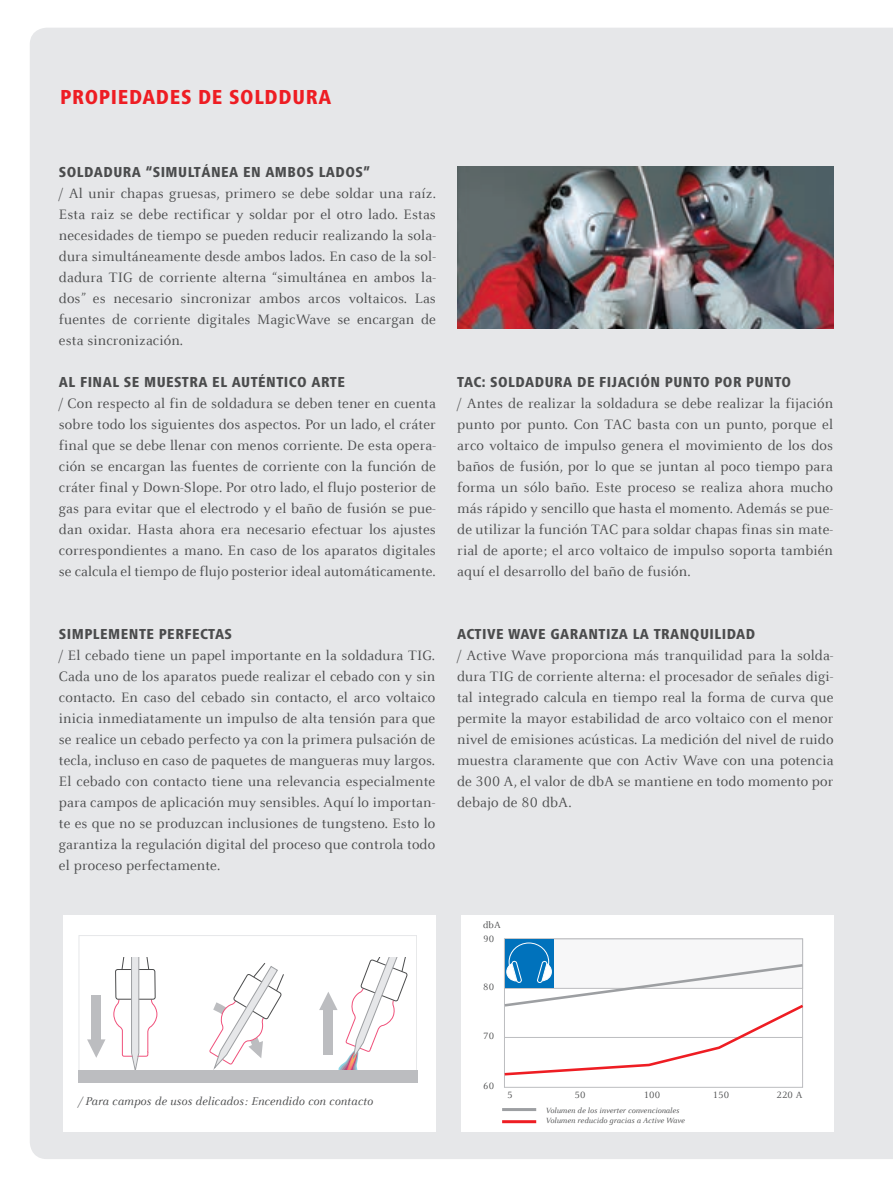
<style>
.page{position:relative;width:893px;height:1191px;background:#fff}
.page>*{position:absolute;margin:0;border:0;box-sizing:border-box;transform-origin:0 0}
.t1{font:800 condensed 21px "Frutiger Next LTW1 G";letter-spacing:.03em;color:#ee1d23}
.t2{font:15px/21px "Celeste Offc Pro";letter-spacing:.01em;color:#4b4c4d;text-align:justify}
.t3{font:800 condensed 15px "Frutiger Next LTW1 G";letter-spacing:.03em;color:#4b4c4d}
.t4{font:italic 12.45px "Celeste Offc Pro";letter-spacing:.01em;color:#4b4c4d}
.t5{font:10.05px "Celeste Offc Pro";letter-spacing:.01em;color:#4b4c4d}
.t6{font:italic 8.25px/10.6px "Celeste Offc Pro";letter-spacing:.01em;color:#4b4c4d}
</style>
<div class="page">
<div style="left:30px;top:28px;width:863px;height:1131px;background:#e6e7e9"></div>
<div style="left:63px;top:914px;width:373px;height:217px;background:#fff"></div>
<div style="left:461px;top:914px;width:372px;height:217px;background:#fff"></div>
<div style="left:504px;top:938px;width:299px;height:149px;background:#fff;border:1px solid #bcbdc0"></div>
<div style="left:504px;top:938px;width:299px;height:50px;background:#f7f7f8;border:1px solid #bcbdc0"></div>
<div style="left:505px;top:939px;width:48px;height:49px;background:#0072bc"></div>
<svg style="left:504px;top:942px;width:300px;height:135px"></svg>
<hr style="left:502px;top:1108px;width:34px;height:3px;background:#9d9fa2">
<hr style="left:502px;top:1120px;width:34px;height:3px;background:#ee1d23">
<img style="left:457px;top:167px;width:376px;height:162px">
<div style="left:79px;top:935px;width:338px;height:146px;border:1px solid #e6e7e9"></div>
<svg style="left:113px;top:957px;width:45px;height:113px"></svg>
<div style="left:78px;top:1070px;width:339px;height:12px;background:#bcbdc0"></div>
<div style="left:91px;top:994px;width:10px;height:46px;background:#bcbdc0"></div>
<svg style="left:87px;top:1039px;width:18px;height:18px"></svg>
<svg style="left:319px;top:957px;width:89px;height:113px"></svg>
<svg style="left:209px;top:963px;width:75px;height:105px"></svg>
<h1 class="t1" style="left:60px;top:85px;width:63px">PROPIEDADE</h1>
<h1 class="t1" style="left:181px;top:85px;width:98px">S DE SOLDDURA</h1>
<p class="t3" style="left:59px;top:163px;width:312px">SOLDADURA “SIMULTÁNEA EN AMBOS LADOS”</p>
<p class="t2" style="left:59px;top:182px;width:378px">/ Al unir chapas gruesas, primero se debe soldar una raíz.<br>Esta raiz se debe rectificar y soldar por el otro lado. Estas necesidades de tiempo se pueden reducir realizando la sola&shy;dura simultáneamente desde ambos lados. En caso de la sol&shy;dadura TIG de corriente alterna “simultánea en ambos la&shy;dos” es necesario sincronizar ambos arcos voltaicos. Las fuentes de corriente digitales MagicWave se encargan de esta sincronización.</p>
<p class="t3" style="left:59px;top:373px;width:288px">AL FINAL SE MUESTRA EL AUTÉNTICO ARTE</p>
<p class="t2" style="left:59px;top:392px;width:378px">/ Con respecto al fin de soldadura se deben tener en cuenta sobre todo los siguientes dos aspectos. Por un lado, el cráter final que se debe llenar con menos corriente. De esta opera&shy;ción se encargan las fuentes de corriente con la función de cráter final y Down-Slope. Por otro lado, el flujo posterior de gas para evitar que el electrodo y el baño de fusión se pue&shy;dan oxidar. Hasta ahora era necesario efectuar los ajustes correspondientes a mano. En caso de los aparatos digitales se calcula el tiempo de flujo posterior ideal automáticamente.</p>
<p class="t3" style="left:59px;top:625px;width:173px">SIMPLEMENTE PERFECTAS</p>
<p class="t2" style="left:59px;top:644px;width:378px">/ El cebado tiene un papel importante en la soldadura TIG.<br>Cada uno de los aparatos puede realizar el cebado con y sin contacto. En caso del cebado sin contacto, el arco voltaico inicia inmediatamente un impulso de alta tensión para que se realice un cebado perfecto ya con la primera pulsación de tecla, incluso en caso de paquetes de mangueras muy largos.<br>El cebado con contacto tiene una relevancia especialmente para campos de aplicación muy sensibles. Aquí lo importan&shy;te es que no se produzcan inclusiones de tungsteno. Esto lo garantiza la regulación digital del proceso que controla todo el proceso perfectamente.</p>
<p class="t4" style="left:78px;top:1093px;width:297px">/ Para campos de usos delicados: Encendido con contacto</p>
<p class="t3" style="left:457px;top:373px;width:335px">TAC: SOLDADURA DE FIJACIÓN PUNTO POR PUNTO</p>
<p class="t2" style="left:457px;top:392px;width:377px">/ Antes de realizar la soldadura se debe realizar la fijación punto por punto. Con TAC basta con un punto, porque el arco voltaico de impulso genera el movimiento de los dos baños de fusión, por lo que se juntan al poco tiempo para forma un sólo baño. Este proceso se realiza ahora mucho más rápido y sencillo que hasta el momento. Además se pue&shy;de utilizar la función TAC para soldar chapas finas sin mate&shy;rial de aporte; el arco voltaico de impulso soporta también aquí el desarrollo del baño de fusión.</p>
<p class="t3" style="left:457px;top:625px;width:300px">ACTIVE WAVE GARANTIZA LA TRANQUILIDAD</p>
<p class="t2" style="left:457px;top:644px;width:378px">/ Active Wave proporciona más tranquilidad para la solda&shy;dura TIG de corriente alterna: el procesador de señales digi&shy;tal integrado calcula en tiempo real la forma de curva que permite la mayor estabilidad de arco voltaico con el menor nivel de emisiones acústicas. La medición del nivel de ruido muestra claramente que con Activ Wave con una potencia de 300 A, el valor de dbA se mantiene en todo momento por debajo de 80 dbA.</p>
<p class="t5" style="left:483px;top:919px;width:19px">dbA</p>
<p class="t5" style="left:483px;top:933px;width:12px">90</p>
<p class="t5" style="left:483px;top:980px;width:12px">80</p>
<p class="t5" style="left:483px;top:1030px;width:12px">70</p>
<p class="t5" style="left:483px;top:1079px;width:12px">60</p>
<p class="t5" style="left:507px;top:1089px;width:7px">5</p>
<p class="t5" style="left:575px;top:1089px;width:12px">50</p>
<p class="t5" style="left:644px;top:1089px;width:18px">100</p>
<p class="t5" style="left:713px;top:1089px;width:18px">150</p>
<p class="t5" style="left:776px;top:1089px;width:27px">220 A</p>
<p class="t6" style="left:546px;top:1104px;width:141px">Volumen de los inverter convencionales<br>Volumen reducido gracias a Active Wave</p>
</div>
